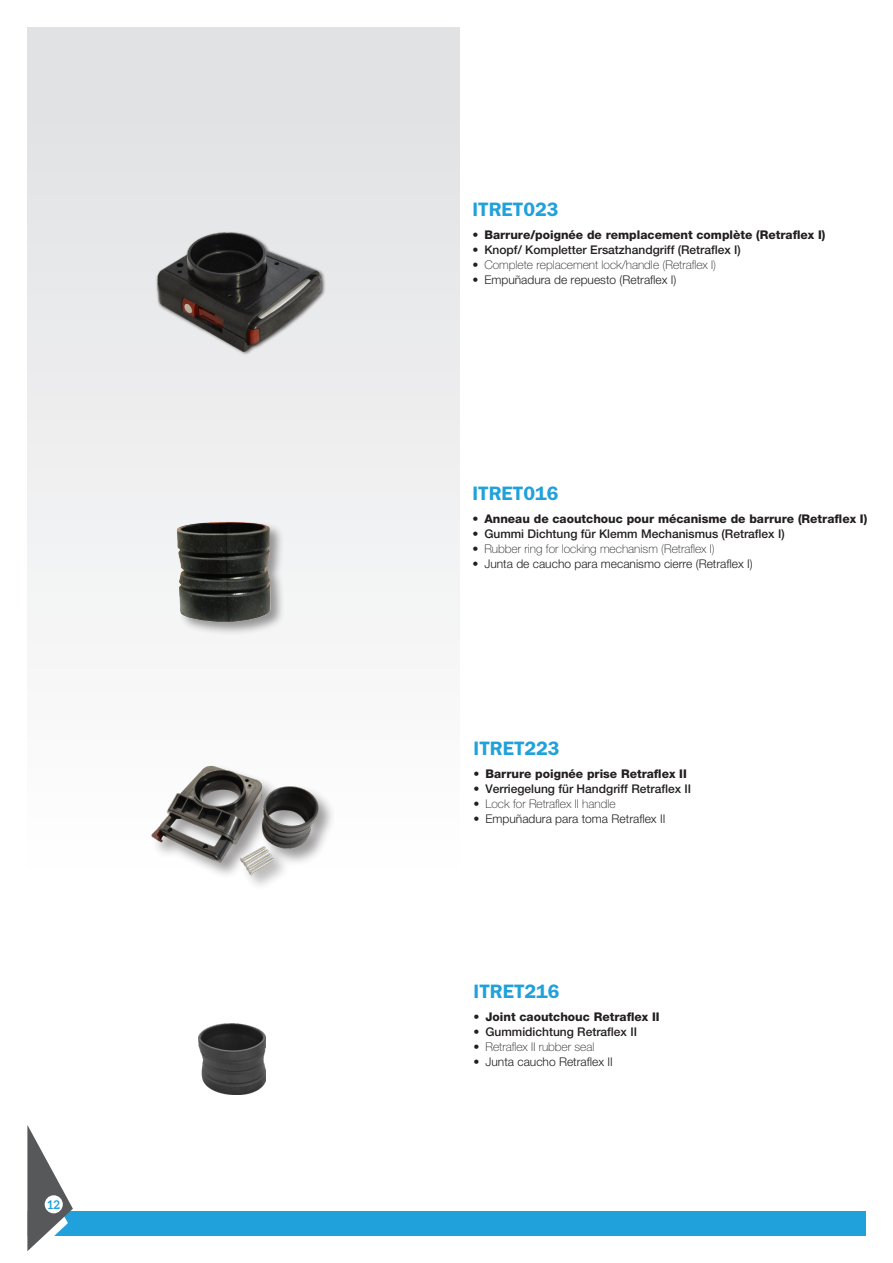
<style>
.page{position:relative;width:893px;height:1263px;background:#fff}
.page>*{position:absolute;margin:0;border:0;box-sizing:border-box;transform-origin:0 0}
.Code_gros{font:600 19.5px "ITC Franklin Gothic Std";color:#20a1db}
.t1{font:800 12px "Helvetica Neue LT Std";color:#231f20}
.t2{font:500 12px "Helvetica Neue LT Std";color:#231f20}
.t3{font:100 12px "Helvetica Neue LT Std";color:#231f20}
.t4{font:300 12px "Helvetica Neue LT Std";color:#231f20}
.t5{font:700 12px "Aleo";color:#20a1db}
</style>
<div class="page">
<div style="left:27px;top:1211px;width:839px;height:25px;background:#20a1db"></div>
<svg style="left:27px;top:1179px;width:46px;height:72px"></svg>
<div style="left:45px;top:1195px;width:18px;height:18px;background:#fff;border-radius:50%"></div>
<div style="left:27px;top:27px;width:432px;height:1152px;background:linear-gradient(to bottom,#e1e2e4,#fff)"></div>
<div style="left:176px;top:520px;width:109px;height:116px;background:#231f20;opacity:.45"></div>
<img style="left:175px;top:520px;width:105px;height:104px">
<div style="left:155px;top:231px;width:171px;height:125px;background:#231f20;opacity:.75"></div>
<img style="left:157px;top:233px;width:164px;height:118px">
<img style="left:116px;top:749px;width:228px;height:142px">
<img style="left:199px;top:1023px;width:67px;height:71px">
<p class="t5" style="left:48px;top:1198px;width:14px">12</p>
<p class="Code_gros" style="left:472px;top:198px;width:88px">ITRET023</p>
<p class="t1" style="left:472px;top:228px;width:354px">• Barrure/poignée de remplacement complète (Retraflex I)</p>
<p class="t2" style="left:472px;top:243px;width:270px">• Knopf/ Kompletter Ersatzhandgriff (Retraflex I)</p>
<p class="t3" style="left:472px;top:258px;width:245px">• Complete replacement lock/handle (Retraflex I)</p>
<p class="t4" style="left:472px;top:272px;width:206px">• Empuñadura de repuesto (Retraflex I)</p>
<p class="Code_gros" style="left:472px;top:482px;width:88px">ITRET016</p>
<p class="t1" style="left:472px;top:512px;width:396px">• Anneau de caoutchouc pour mécanisme de barrure (Retraflex I)</p>
<p class="t2" style="left:472px;top:527px;width:314px">• Gummi Dichtung für Klemm Mechanismus (Retraflex I)</p>
<p class="t3" style="left:472px;top:542px;width:244px">• Rubber ring for locking mechanism (Retraflex I)</p>
<p class="t4" style="left:472px;top:557px;width:282px">• Junta de caucho para mecanismo cierre (Retraflex I)</p>
<p class="Code_gros" style="left:473px;top:736px;width:88px">ITRET223</p>
<p class="t1" style="left:473px;top:766px;width:215px">• Barrure poignée prise Retraflex II</p>
<p class="t2" style="left:473px;top:781px;width:219px">• Verriegelung für Handgriff Retraflex II</p>
<p class="t3" style="left:473px;top:797px;width:144px">• Lock for Retraflex II handle</p>
<p class="t4" style="left:473px;top:811px;width:193px">• Empuñadura para toma Retraflex II</p>
<p class="Code_gros" style="left:473px;top:979px;width:88px">ITRET216</p>
<p class="t1" style="left:473px;top:1009px;width:188px">• Joint caoutchouc Retraflex II</p>
<p class="t2" style="left:473px;top:1024px;width:165px">• Gummidichtung Retraflex II</p>
<p class="t3" style="left:473px;top:1040px;width:123px">• Retraflex II rubber seal</p>
<p class="t4" style="left:473px;top:1054px;width:141px">• Junta caucho Retraflex II</p>
</div>
